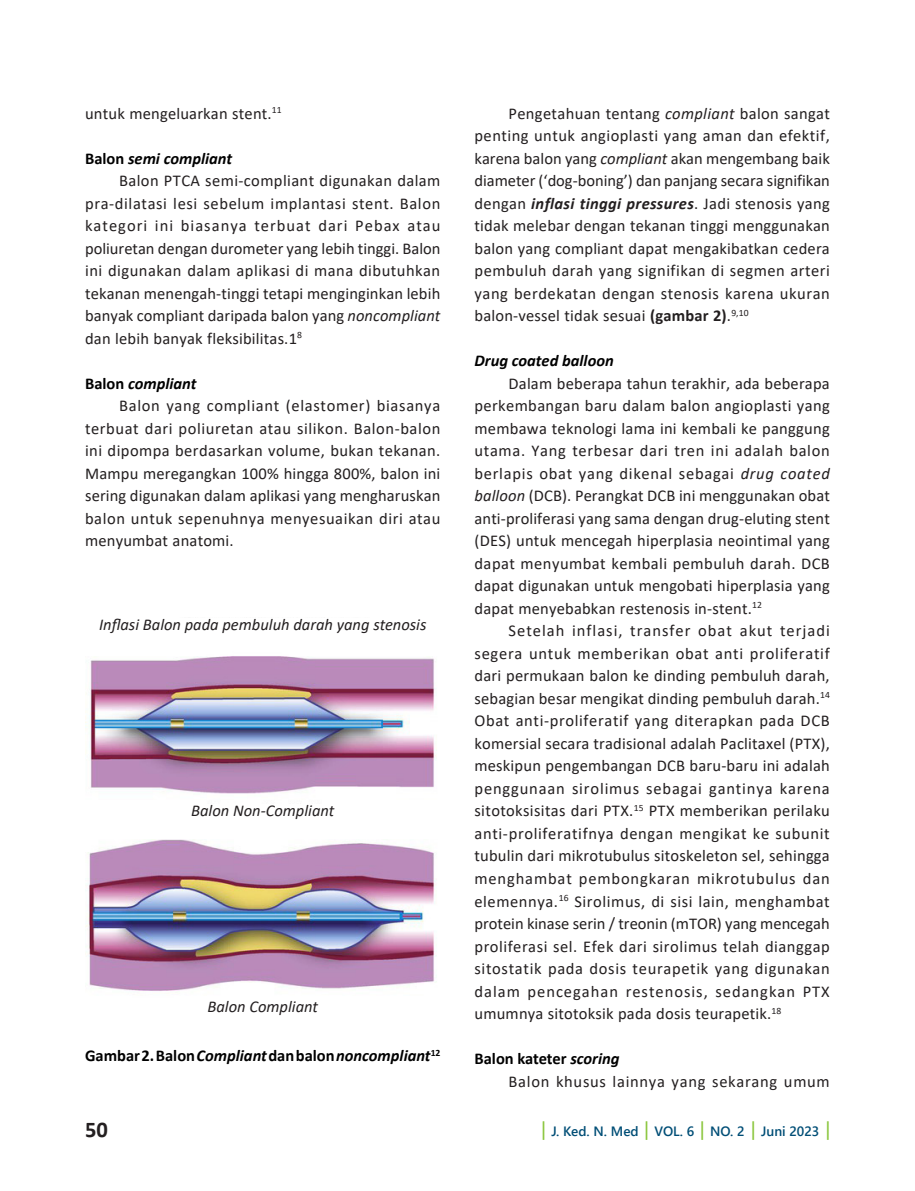
<style>
.page{position:relative;width:915px;height:1191px;background:#fff}
.page>*{position:absolute;margin:0;border:0;box-sizing:border-box;transform-origin:0 0}
.t1{font:700 22.5px "Calibri";color:#231f20}
.Paragraph_Isi{font:16.5px/22.5px "Calibri";letter-spacing:.01em;color:#231f20;text-align:justify}
.t2{font:italic 16.5px "Calibri";color:#231f20}
.Sub_sub_Judul{font:700 16.5px "Calibri";color:#000}
.Sub_sub_Judul-2{font:italic 700 16.5px "Calibri";color:#000}
.Paragraph_Isi-2{font:16.5px "Calibri";letter-spacing:.045em;color:#231f20}
.t3{font:600 13.5px "Segoe UI";color:#014e76}
.s1{font-style:normal}
.s2{font-style:italic}
.s3{font-weight:700;font-style:italic}
.s4{font-weight:700}
.s5{font-family:"Calibri";font-weight:400;font-size:21px;color:#8bc63e}
</style>
<div class="page">
<img style="left:85px;top:656px;width:352px;height:335px">
<div style="left:85px;top:804px;width:355px;height:22px;background:#fff"></div>
<p class="Paragraph_Isi" style="left:85px;top:102px;width:198px">untuk mengeluarkan stent.<sup>11</sup></p>
<p class="Sub_sub_Judul-2" style="left:85px;top:147px;width:148px"><span class="s1">Balon</span> semi compliant</p>
<p class="Paragraph_Isi" style="left:85px;top:169px;width:357px;text-indent:34px">Balon PTCA semi-compliant digunakan dalam pra-dilatasi lesi sebelum implantasi stent. Balon kategori ini biasanya terbuat dari Pebax atau poliuretan dengan durometer yang lebih tinggi. Balon ini digunakan dalam aplikasi di mana dibutuhkan tekanan menengah-tinggi tetapi menginginkan lebih banyak compliant daripada balon yang <span class="s2">noncompliant </span>dan lebih banyak fleksibilitas.1<sup>8</sup></p>
<p class="Sub_sub_Judul-2" style="left:85px;top:372px;width:113px"><span class="s1">Balon</span> compliant</p>
<p class="Paragraph_Isi" style="left:85px;top:394px;width:357px;text-indent:34px">Balon yang compliant (elastomer) biasanya terbuat dari poliuretan atau silikon. Balon-balon ini dipompa berdasarkan volume, bukan tekanan.<br>Mampu meregangkan 100% hingga 800%, balon ini sering digunakan dalam aplikasi yang mengharuskan balon untuk sepenuhnya menyesuaikan diri atau menyumbat anatomi.</p>
<p class="t2" style="left:99px;top:613px;width:329px">Inflasi Balon pada pembuluh darah yang stenosis</p>
<p class="t2" style="left:191px;top:799px;width:145px">Balon Non-Compliant</p>
<p class="t2" style="left:207px;top:994px;width:112px">Balon Compliant</p>
<p class="Sub_sub_Judul" style="left:85px;top:1044px;width:357px">Gambar 2. Balon <span class="s2">Compliant</span> dan balon <span class="s2">noncompliant</span><sup>12</sup></p>
<p class="Paragraph_Isi" style="left:474px;top:102px;width:357px;text-indent:34px">Pengetahuan tentang <span class="s2">compliant</span> balon sangat penting untuk angioplasti yang aman dan efektif, karena balon yang <span class="s2">compliant</span> akan mengembang baik diameter (‘dog-boning’) dan panjang secara signifikan dengan <span class="s3">inflasi tinggi pressures</span>. Jadi stenosis yang tidak melebar dengan tekanan tinggi menggunakan balon yang compliant dapat mengakibatkan cedera pembuluh darah yang signifikan di segmen arteri yang berdekatan dengan stenosis karena ukuran balon-vessel tidak sesuai <span class="s4">(gambar 2)</span>.<sup>9,10</sup></p>
<p class="Sub_sub_Judul-2" style="left:474px;top:349px;width:141px">Drug coated balloon</p>
<p class="Paragraph_Isi" style="left:474px;top:372px;width:357px;text-indent:34px">Dalam beberapa tahun terakhir, ada beberapa perkembangan baru dalam balon angioplasti yang membawa teknologi lama ini kembali ke panggung utama. Yang terbesar dari tren ini adalah balon berlapis obat yang dikenal sebagai <span class="s2">drug coated balloon</span> (DCB). Perangkat DCB ini menggunakan obat anti-proliferasi yang sama dengan drug-eluting stent (DES) untuk mencegah hiperplasia neointimal yang dapat menyumbat kembali pembuluh darah. DCB dapat digunakan untuk mengobati hiperplasia yang dapat menyebabkan restenosis in-stent.<sup>12</sup></p>
<p class="Paragraph_Isi" style="left:474px;top:619px;width:357px;text-indent:34px">Setelah inflasi, transfer obat akut terjadi segera untuk memberikan obat anti proliferatif dari permukaan balon ke dinding pembuluh darah, sebagian besar mengikat dinding pembuluh darah.<sup>14<br></sup>Obat anti-proliferatif yang diterapkan pada DCB komersial secara tradisional adalah Paclitaxel (PTX), meskipun pengembangan DCB baru-baru ini adalah penggunaan sirolimus sebagai gantinya karena sitotoksisitas dari PTX.<sup>15</sup> PTX memberikan perilaku anti-proliferatifnya dengan mengikat ke subunit tubulin dari mikrotubulus sitoskeleton sel, sehingga menghambat pembongkaran mikrotubulus dan elemennya.<sup>16</sup> Sirolimus, di sisi lain, menghambat protein kinase serin / treonin (mTOR) yang mencegah proliferasi sel. Efek dari sirolimus telah dianggap sitostatik pada dosis teurapetik yang digunakan dalam pencegahan restenosis, sedangkan PTX umumnya sitotoksik pada dosis teurapetik.<sup>18</sup></p>
<p class="Sub_sub_Judul" style="left:474px;top:1047px;width:146px">Balon kateter <span class="s2">scoring</span></p>
<p class="Paragraph_Isi-2" style="left:508px;top:1069px;width:322px">Balon khusus lainnya yang sekarang umum</p>
<h1 class="t1" style="left:85px;top:1114px;width:24px">50</h1>
<p class="t3" style="left:538px;top:1118px;width:295px"><span class="s5">|</span> J. Ked. N. Med <span class="s5">|</span> VOL. 6 <span class="s5">|</span> NO. 2 <span class="s5">|</span> Juni 2023 <span class="s5">|</span></p>
</div>
